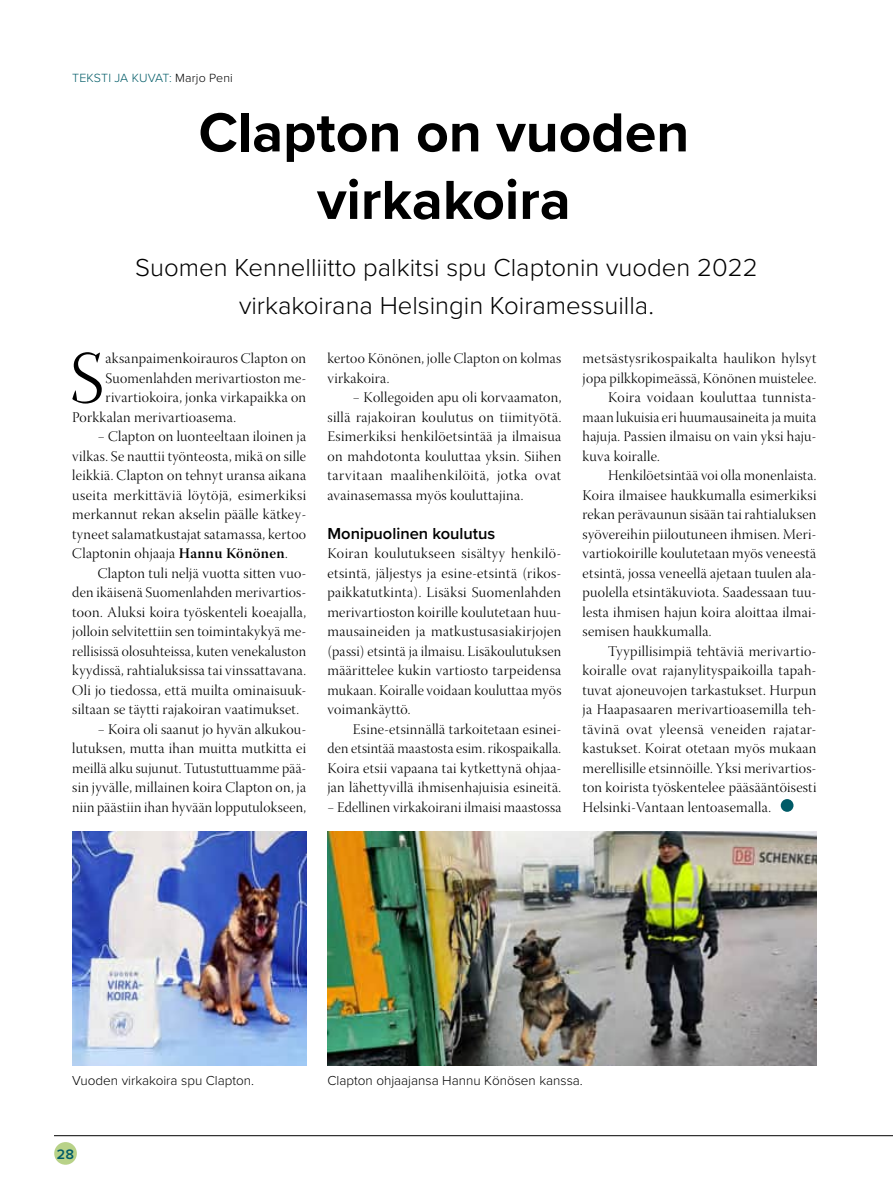
<style>
.page{position:relative;width:893px;height:1191px;background:#fff}
.page>*{position:absolute;margin:0;border:0;box-sizing:border-box;transform-origin:0 0}
.Leipis_ei_sisennysta{font:73.8px "Warnock Pro Light Disp";color:#000}
.t1{font:700 57px/67.5px "Proxima Nova";color:#000;text-align:center}
.t2{font:300 25.5px/37.5px "Proxima Nova";color:#000;text-align:center}
.t3{font:600 16.5px "Proxima Nova";color:#000}
.Leipis{font:14.7px/19.5px "Warnock Pro Light Disp";letter-spacing:.02em;color:#000;text-align:justify}
.Leipis_ei_sisennysta-2{font:14.7px/19.5px "Warnock Pro Light Disp";letter-spacing:.02em;color:#000;text-align:justify}
.Leipis-2{font:14.7px "Warnock Pro Light Disp";letter-spacing:.04em;color:#000}
.t4{font:600 14.25px "Proxima Nova";color:#005b67}
.kuvateksti{font:300 13.5px "Proxima Nova";color:#000}
.t5{font:300 12.3px "Proxima Nova";letter-spacing:.01em;color:#005b67}
.s1{color:#000}
.s2{font-family:"Warnock Pro Semibold Subh"}
</style>
<div class="page">
<hr style="left:54px;top:1135px;width:839px;height:1px;background:#000">
<div style="left:54px;top:1142px;width:23px;height:22px;background:#b8d288;border-radius:50%"></div>
<div style="left:781px;top:799px;width:12px;height:13px;background:#005b67;border-radius:50%"></div>
<img style="left:72px;top:831px;width:234px;height:234px">
<img style="left:327px;top:831px;width:489px;height:234px">
<h3 class="t5" style="left:72px;top:69px;width:162px">TEKSTI JA KUVAT: <span class="s1">Marjo Peni</span></h3>
<h1 class="t1" style="left:199px;top:97px;width:492px">Clapton on vuoden virkakoira</h1>
<h2 class="t2" style="left:135px;top:248px;width:624px">Suomen Kennelliitto palkitsi spu Claptonin vuoden 2022 virkakoirana Helsingin Koiramessuilla.</h2>
<p class="Leipis_ei_sisennysta" style="left:70px;top:338px;width:36px">S</p>
<p class="Leipis_ei_sisennysta-2" style="left:106px;top:350px;width:202px">aksanpaimenkoirauros Clapton on</p>
<p class="Leipis_ei_sisennysta-2" style="left:106px;top:369px;width:202px">Suomenlahden merivartioston me-</p>
<p class="Leipis_ei_sisennysta-2" style="left:106px;top:389px;width:202px">rivartiokoira, jonka virkapaikka on</p>
<p class="Leipis_ei_sisennysta-2" style="left:72px;top:408px;width:165px">Porkkalan merivartioasema.</p>
<p class="Leipis" style="left:72px;top:428px;width:235px;text-indent:25px">− Clapton on luonteeltaan iloinen ja vilkas. Se nauttii työnteosta, mikä on sille leikkiä. Clapton on tehnyt uransa aikana useita merkittäviä löytöjä, esimerkiksi merkannut rekan akselin päälle kätkey&shy;tyneet salamatkustajat satamassa, kertoo Claptonin ohjaaja <span class="s2">Hannu Könönen</span>.</p>
<p class="Leipis" style="left:72px;top:564px;width:235px;text-indent:26px">Clapton tuli neljä vuotta sitten vuo&shy;den ikäisenä Suomenlahden merivartios&shy;toon. Aluksi koira työskenteli koeajalla, jolloin selvitettiin sen toimintakykyä me&shy;rellisissä olosuhteissa, kuten venekaluston kyydissä, rahtialuksissa tai vinssattavana.<br>Oli jo tiedossa, että muilta ominaisuuk&shy;siltaan se täytti rajakoiran vaatimukset.</p>
<p class="Leipis" style="left:72px;top:720px;width:235px;text-indent:26px">− Koira oli saanut jo hyvän alkukou&shy;lutuksen, mutta ihan muitta mutkitta ei meillä alku sujunut. Tutustuttuamme pää&shy;sin jyvälle, millainen koira Clapton on, ja niin päästiin ihan hyvään lopputulokseen,</p>
<p class="Leipis" style="left:327px;top:350px;width:235px">kertoo Könönen, jolle Clapton on kolmas</p>
<p class="Leipis" style="left:327px;top:369px;width:64px">virkakoira.</p>
<p class="Leipis" style="left:353px;top:389px;width:210px">− Kollegoiden apu oli korvaamaton,</p>
<p class="Leipis" style="left:327px;top:408px;width:235px">sillä rajakoiran koulutus on tiimityötä.</p>
<p class="Leipis" style="left:327px;top:428px;width:235px">Esimerkiksi henkilöetsintää ja ilmaisua</p>
<p class="Leipis" style="left:327px;top:447px;width:235px">on mahdotonta kouluttaa yksin. Siihen</p>
<p class="Leipis-2" style="left:327px;top:467px;width:235px">tarvitaan maalihenkilöitä, jotka ovat</p>
<p class="Leipis" style="left:327px;top:486px;width:197px">avainasemassa myös kouluttajina.</p>
<h4 class="t3" style="left:327px;top:521px;width:169px">Monipuolinen koulutus</h4>
<p class="Leipis_ei_sisennysta-2" style="left:327px;top:545px;width:235px">Koiran koulutukseen sisältyy henkilö&shy;etsintä, jäljestys ja esine-etsintä (rikos&shy;paikkatutkinta). Lisäksi Suomenlahden merivartioston koirille koulutetaan huu&shy;mausaineiden ja matkustusasiakirjojen (passi) etsintä ja ilmaisu. Lisäkoulutuksen määrittelee kukin vartiosto tarpeidensa mukaan. Koiralle voidaan kouluttaa myös voimankäyttö.</p>
<p class="Leipis" style="left:327px;top:720px;width:235px;text-indent:26px">Esine-etsinnällä tarkoitetaan esinei&shy;den etsintää maastosta esim. rikospaikalla.<br>Koira etsii vapaana tai kytkettynä ohjaa&shy;jan lähettyvillä ihmisenhajuisia esineitä. − Edellinen virkakoirani ilmaisi maastossa</p>
<p class="Leipis" style="left:583px;top:350px;width:235px">metsästysrikospaikalta haulikon hylsyt jopa pilkkopimeässä, Könönen muistelee.</p>
<p class="Leipis" style="left:583px;top:389px;width:235px;text-indent:26px">Koira voidaan kouluttaa tunnista&shy;maan lukuisia eri huumausaineita ja muita hajuja. Passien ilmaisu on vain yksi haju&shy;kuva koiralle.</p>
<p class="Leipis" style="left:583px;top:467px;width:235px;text-indent:26px">Henkilöetsintää voi olla monenlaista.<br>Koira ilmaisee haukkumalla esimerkiksi rekan perävaunun sisään tai rahtialuksen syövereihin piiloutuneen ihmisen. Meri&shy;vartiokoirille koulutetaan myös veneestä etsintä, jossa veneellä ajetaan tuulen ala&shy;puolella etsintäkuviota. Saadessaan tuu&shy;lesta ihmisen hajun koira aloittaa ilmai&shy;semisen haukkumalla.</p>
<p class="Leipis" style="left:583px;top:642px;width:235px;text-indent:26px">Tyypillisimpiä tehtäviä merivartio&shy;koiralle ovat rajanylityspaikoilla tapah&shy;tuvat ajoneuvojen tarkastukset. Hurpun ja Haapasaaren merivartioasemilla teh&shy;tävinä ovat yleensä veneiden rajatar&shy;kastukset. Koirat otetaan myös mukaan merellisille etsinnöille. Yksi merivartios&shy;ton koirista työskentelee pääsääntöisesti Helsinki-Vantaan lentoasemalla.</p>
<p class="kuvateksti" style="left:72px;top:1070px;width:183px">Vuoden virkakoira spu Clapton.</p>
<p class="kuvateksti" style="left:327px;top:1070px;width:257px">Clapton ohjaajansa Hannu Könösen kanssa.</p>
<p class="t4" style="left:57px;top:1143px;width:19px">28</p>
</div>
